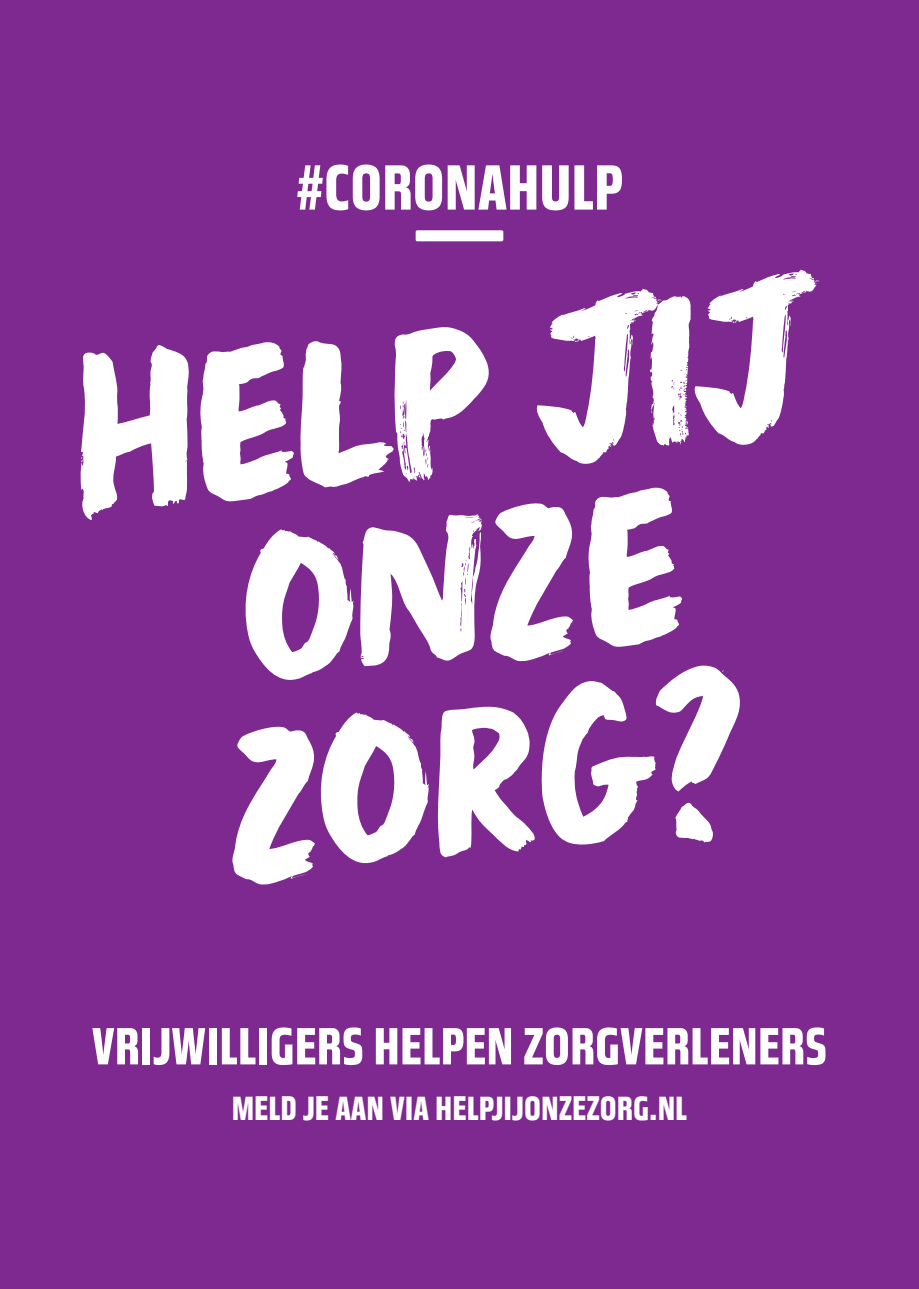
<style>
.page{position:relative;width:919px;height:1289px;background:#fff}
.page>*{position:absolute;margin:0;border:0;box-sizing:border-box;transform-origin:0 0}
.t1{font:231.52px/190.8px "Earth Rich";color:#fff;text-align:center}
.t2{font:700 condensed 62.32px "Great Escape W00";color:#fff}
.t3{font:700 condensed 51.07px "Great Escape W00";color:#fff}
.t4{font:700 condensed 33.08px "Great Escape W00";color:#fff}
</style>
<div class="page">
<div style="left:0;top:0;width:918px;height:1288px;background:#7e2990"></div>
<svg style="left:415px;top:230px;width:88px;height:11px"></svg>
<p class="t2" style="left:296px;top:150px;width:328px">#CORONAHULP</p>
<h1 class="t1" style="left:56px;top:336px;width:746px;rotate:-7deg">Help jij onze zorg?</h1>
<p class="t3" style="left:92px;top:1015px;width:736px">VRIJWILLIGERS HELPEN ZORGVERLENERS</p>
<p class="t4" style="left:232px;top:1088px;width:457px">MELD JE AAN VIA HELPJIJONZEZORG.NL</p>
</div>
